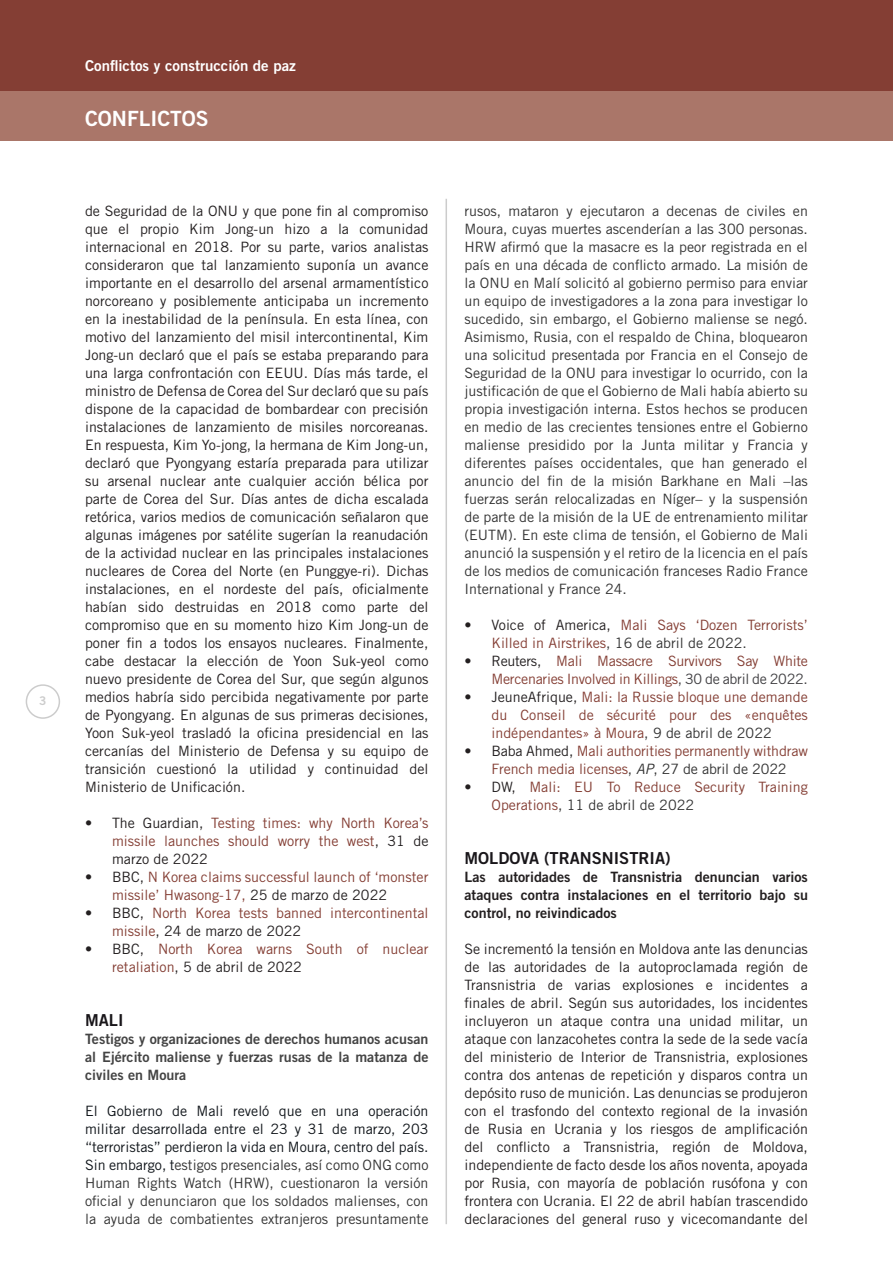
<style>
.page{position:relative;width:893px;height:1263px;background:#fff}
.page>*{position:absolute;margin:0;border:0;box-sizing:border-box;transform-origin:0 0}
.t1{font:21px "Trade Gothic LT Std Bd 2";color:#fff}
.t2{font:16.5px "Trade Gothic LT Std Bd 2";color:#19161a}
.t3{font:15px "Trade Gothic LT Std Bd 2";color:#fff}
.t4{font:14.25px/18px "Trade Gothic LT Std";color:#231f20;text-align:justify}
.t5{font:14.25px/18px "Trade Gothic LT Std";color:#333;text-align:justify}
.t6{font:14.25px/18px "Trade Gothic LT Std";color:#843e34}
.t7{font:14.25px/18px "Trade Gothic LT Std Bd 2";color:#231f20;text-align:justify}
.t8{font:14.25px/18px "Trade Gothic LT Std Bd 2";color:#444;text-align:justify}
.t9{font:14.25px/18px "Trade Gothic LT Std";letter-spacing:-.02em;color:#843e34;text-align:right}
.t10{font:12px "Trade Gothic LT Std Bd 2";color:#ccc}
.s1{color:#231f20}
.s2{color:#0f1419}
.s3{color:#333}
.s4{color:#403f42}
.s5{font-style:italic;color:#333}
</style>
<div class="page">
<div style="left:0;top:0;width:893px;height:91px;background:#843e34"></div>
<div style="left:0;top:91px;width:893px;height:49px;background:#aa7669"></div>
<div style="left:26px;top:684px;width:34px;height:35px;border:2px solid #ccc;border-radius:50%"></div>
<hr style="left:446px;top:199px;width:1px;height:1025px;background:#ccc">
<p class="t10" style="left:39px;top:693px;width:9px">3</p>
<p class="t3" style="left:85px;top:57px;width:212px">Conflictos y construcción de paz</p>
<p class="t1" style="left:85px;top:105px;width:125px">CONFLICTOS</p>
<p class="t4" style="left:85px;top:202px;width:345px">de Seguridad de la ONU y que pone fin al compromiso que el propio Kim Jong-un hizo a la comunidad internacional en 2018. Por su parte, varios analistas consideraron que tal lanzamiento suponía un avance importante en el desarrollo del arsenal armamentístico norcoreano y posiblemente anticipaba un incremento en la inestabilidad de la península. En esta línea, con motivo del lanzamiento del misil intercontinental, Kim Jong-un declaró que el país se estaba preparando para una larga confrontación con EEUU. Días más tarde, el ministro de Defensa de Corea del Sur declaró que su país dispone de la capacidad de bombardear con precisión instalaciones de lanzamiento de misiles norcoreanas.<br>En respuesta, Kim Yo-jong, la hermana de Kim Jong-un, declaró que Pyongyang estaría preparada para utilizar su arsenal nuclear ante cualquier acción bélica por parte de Corea del Sur. Días antes de dicha escalada retórica, varios medios de comunicación señalaron que algunas imágenes por satélite sugerían la reanudación de la actividad nuclear en las principales instalaciones nucleares de Corea del Norte (en Punggye-ri). Dichas instalaciones, en el nordeste del país, oficialmente habían sido destruidas en 2018 como parte del compromiso que en su momento hizo Kim Jong-un de poner fin a todos los ensayos nucleares. Finalmente, cabe destacar la elección de Yoon Suk-yeol como nuevo presidente de Corea del Sur, que según algunos medios habría sido percibida negativamente por parte de Pyongyang. En algunas de sus primeras decisiones, Yoon Suk-yeol trasladó la oficina presidencial en las cercanías del Ministerio de Defensa y su equipo de transición cuestionó la utilidad y continuidad del Ministerio de Unificación.</p>
<p class="t6" style="left:112px;top:814px;width:318px;text-align:justify;text-indent:-27px"><span class="s1">• The Guardian,</span> Testing times: why North Korea’s missile launches should worry the west<span class="s1">, 31 de marzo de 2022</span></p>
<p class="t6" style="left:112px;top:868px;width:318px;text-indent:-27px"><span class="s1">• BBC,</span> N Korea claims successful launch of ‘monster missile’ Hwasong-17, <span class="s1">25 de marzo de 2022</span></p>
<p class="t6" style="left:112px;top:904px;width:318px;text-indent:-27px"><span class="s1">• BBC,</span> North Korea tests banned intercontinental missile<span class="s1">, 24 de marzo de 2022</span></p>
<p class="t6" style="left:112px;top:940px;width:318px;text-indent:-27px"><span class="s1">• BBC,</span> North Korea warns South of nuclear retaliation<span class="s1">, 5 de abril de 2022</span></p>
<p class="t2" style="left:85px;top:1010px;width:40px">MALI</p>
<p class="t8" style="left:85px;top:1030px;width:345px">Testigos y organizaciones de derechos humanos acusan al Ejército maliense y fuerzas rusas de la matanza de civiles en Moura</p>
<p class="t5" style="left:85px;top:1102px;width:345px"><span class="s2">El Gobierno de Mali reveló que en una operación militar desarrollada entre el 23 y 31 de marzo, 203 “terroristas” perdieron la vida en Moura, centro del país.<br>Sin embargo, t</span>estigos presenciales, así como ONG como Human Rights Watch (HRW), cuestionaron la versión oficial y denunciaron que los soldados malienses, con la ayuda de combatientes extranjeros presuntamente</p>
<p class="t5" style="left:464px;top:202px;width:345px">rusos, mataron y ejecutaron a decenas de civiles en Moura, cuyas muertes ascenderían a las 300 personas.<br>HRW afirmó que la masacre es la peor registrada en el país en una década de conflicto armado. La misión de la ONU en Malí solicitó al gobierno permiso para enviar un equipo de investigadores a la zona para investigar lo sucedido, sin embargo, el Gobierno maliense se negó.<br>Asimismo, Rusia, con el respaldo de China, bloquearon una solicitud presentada por Francia en el Consejo de Seguridad de la ONU para investigar lo ocurrido, con la justificación de que el Gobierno de Mali había abierto su propia investigación interna. Estos hechos se producen en medio de las crecientes tensiones entre el Gobierno maliense presidido por la Junta militar y Francia y diferentes países occidentales, que han generado el anuncio del fin de la misión Barkhane en Mali –las fuerzas serán relocalizadas en Níger– y la suspensión de parte de la misión de la UE de entrenamiento militar (EUTM). En este clima de tensión, el Gobierno de Mali anunció la suspensión y el retiro de la licencia en el país de los medios de comunicación franceses Radio France International y France 24.</p>
<p class="t6" style="left:491px;top:616px;width:318px;text-indent:-27px"><span class="s1">• Voice of America,</span> Mali Says ‘Dozen Terrorists’<br>Killed in Airstrikes<span class="s3">, 16 de abril de 2022.</span></p>
<p class="t9" style="left:464px;top:652px;width:345px"><span class="s1">• Reuters,</span> Mali Massacre Survivors Say White<br>Mercenaries Involved in Killings<span class="s4">, 30 de abril de 2022.</span></p>
<p class="t6" style="left:491px;top:688px;width:318px;text-align:justify;text-indent:-27px"><span class="s1">• JeuneAfrique,</span> Mali: la Russie bloque une demande du Conseil de sécurité pour des «enquêtes indépendantes» à Moura<span class="s3">, 9 de abril de 2022</span></p>
<p class="t6" style="left:464px;top:742px;width:345px;text-align:center"><span class="s1">• Baba Ahmed,</span> Mali authorities permanently withdraw<br>French media licenses<span class="s3">,</span> <span class="s5">AP</span><span class="s3">, 27 de abril de 2022</span></p>
<p class="t6" style="left:491px;top:778px;width:318px;text-indent:-27px"><span class="s1">• DW,</span> Mali: EU To Reduce Security Training<br>Operations<span class="s3">, 11 de abril de 2022</span></p>
<p class="t2" style="left:464px;top:848px;width:208px">MOLDOVA (TRANSNISTRIA)</p>
<p class="t7" style="left:464px;top:868px;width:345px">Las autoridades de Transnistria denuncian varios ataques contra instalaciones en el territorio bajo su control, no reivindicados</p>
<p class="t4" style="left:464px;top:940px;width:345px">Se incrementó la tensión en Moldova ante las denuncias de las autoridades de la autoproclamada región de Transnistria de varias explosiones e incidentes a finales de abril. Según sus autoridades, los incidentes incluyeron un ataque contra una unidad militar, un ataque con lanzacohetes contra la sede de la sede vacía del ministerio de Interior de Transnistria, explosiones contra dos antenas de repetición y disparos contra un depósito ruso de munición. Las denuncias se produjeron con el trasfondo del contexto regional de la invasión de Rusia en Ucrania y los riesgos de amplificación del conflicto a Transnistria, región de Moldova, independiente de facto desde los años noventa, apoyada por Rusia, con mayoría de población rusófona y con frontera con Ucrania. El 22 de abril habían trascendido declaraciones del general ruso y vicecomandante del</p>
</div>
